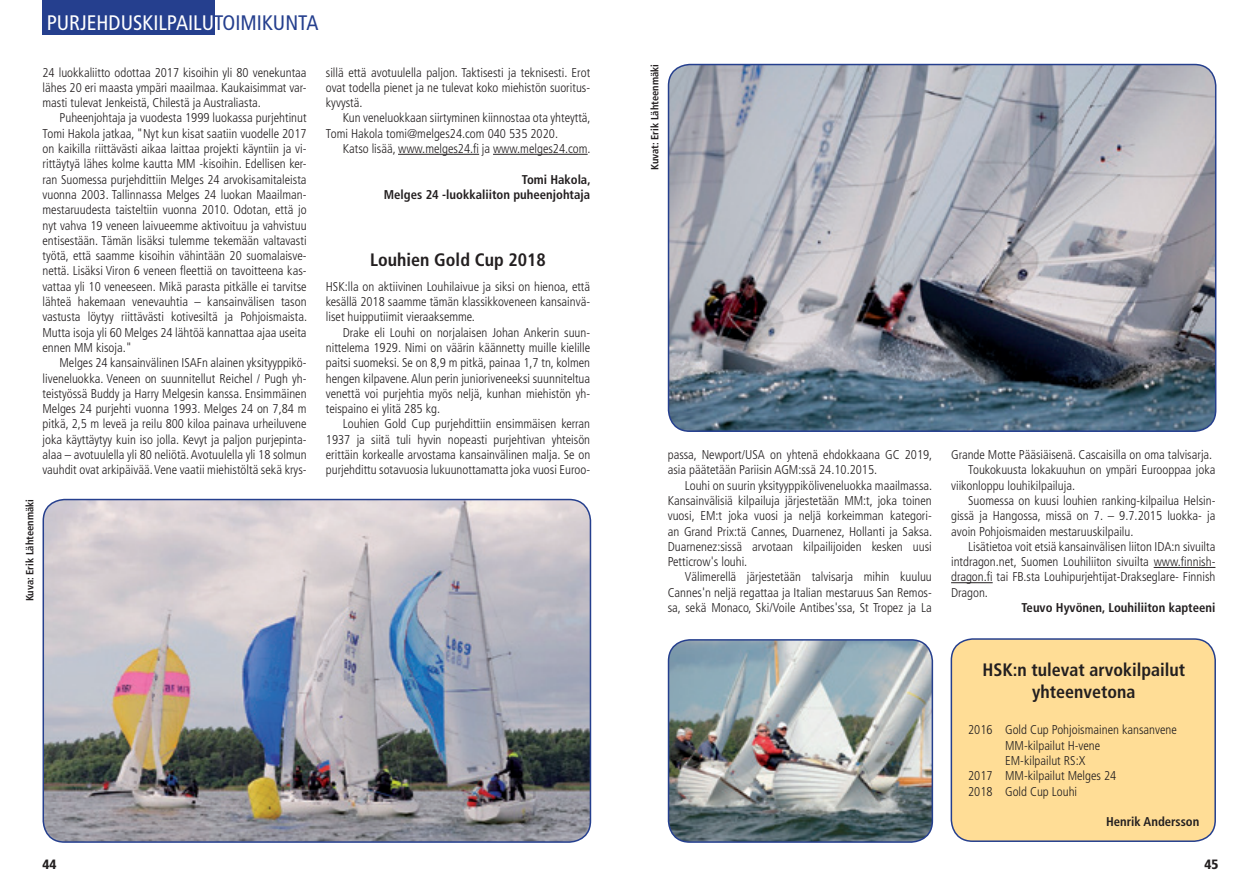
<style>
.page{position:relative;width:1259px;height:893px;background:#fff}
.page>*{position:absolute;margin:0;border:0;box-sizing:border-box;transform-origin:0 0}
.t1{font:condensed 21px "Frutiger";color:#fff}
.t2{font:700 condensed 18px/21.6px "Frutiger";color:#231f20;text-align:center}
.t3{font:900 condensed 13.5px "Frutiger";color:#231f20}
.t4{font:300 condensed 12.75px/15.3px "Frutiger";color:#231f20;text-align:justify}
.t5{font:700 condensed 12.75px/15.3px "Frutiger";color:#231f20;text-align:right}
.t6{font:700 condensed 10.5px "Frutiger";color:#231f20}
.s1{color:#253f8e}
</style>
<div class="page">
<hr style="left:398px;top:154px;width:81px;height:1px;background:#231f20">
<hr style="left:493px;top:154px;width:94px;height:1px;background:#231f20">
<div style="left:43px;top:0;width:172px;height:34px;background:#253f8e"></div>
<img style="left:43px;top:500px;width:547px;height:342px">
<div style="left:43px;top:499px;width:548px;height:344px;border:2px solid #253f8e;border-radius:21px"></div>
<div style="left:951px;top:639px;width:264px;height:202px;background:#ffdd96;border-radius:21px"></div>
<div style="left:950px;top:638px;width:266px;height:204px;border:2px solid #253f8e;border-radius:21px"></div>
<hr style="left:1153px;top:567px;width:62px;height:1px;background:#231f20">
<hr style="left:951px;top:582px;width:41px;height:1px;background:#231f20">
<img style="left:668px;top:65px;width:547px;height:366px">
<div style="left:668px;top:64px;width:548px;height:368px;border:2px solid #253f8e;border-radius:21px"></div>
<img style="left:668px;top:640px;width:264px;height:202px">
<div style="left:668px;top:639px;width:265px;height:204px;border:2px solid #253f8e;border-radius:21px"></div>
<h1 class="t1" style="left:47px;top:11px;width:273px">PURJEHDUSKILPAILU<span class="s1">TOIMIKUNTA</span></h1>
<p class="t6" style="left:24px;top:601px;width:104px;rotate:-90deg">Kuva: Erik Lähteenmäki</p>
<p class="t4" style="left:43px;top:65px;width:266px">24 luokkaliitto odottaa 2017 kisoihin yli 80 venekuntaa lähes 20 eri maasta ympäri maailmaa. Kaukaisimmat var&shy;masti tulevat Jenkeistä, Chilestä ja Australiasta.</p>
<p class="t4" style="left:43px;top:111px;width:266px;text-indent:17px">Puheenjohtaja ja vuodesta 1999 luokassa purjehtinut Tomi Hakola jatkaa, "Nyt kun kisat saatiin vuodelle 2017 on kaikilla riittävästi aikaa laittaa projekti käyntiin ja vi&shy;rittäytyä lähes kolme kautta MM -kisoihin. Edellisen ker&shy;ran Suomessa purjehdittiin Melges 24 arvokisamitaleista vuonna 2003. Tallinnassa Melges 24 luokan Maailman&shy;mestaruudesta taisteltiin vuonna 2010. Odotan, että jo nyt vahva 19 veneen laivueemme aktivoituu ja vahvistuu entisestään. Tämän lisäksi tulemme tekemään valtavasti työtä, että saamme kisoihin vähintään 20 suomalaisve&shy;nettä. Lisäksi Viron 6 veneen fleettiä on tavoitteena kas&shy;vattaa yli 10 veneeseen. Mikä parasta pitkälle ei tarvitse lähteä hakemaan venevauhtia – kansainvälisen tason vastusta löytyy riittävästi kotivesiltä ja Pohjoismaista.<br>Mutta isoja yli 60 Melges 24 lähtöä kannattaa ajaa useita ennen MM kisoja."</p>
<p class="t4" style="left:43px;top:355px;width:266px;text-indent:17px">Melges 24 kansainvälinen ISAFn alainen yksityyppikö&shy;liveneluokka. Veneen on suunnitellut Reichel / Pugh yh&shy;teistyössä Buddy ja Harry Melgesin kanssa. Ensimmäinen Melges 24 purjehti vuonna 1993. Melges 24 on 7,84 m pitkä, 2,5 m leveä ja reilu 800 kiloa painava urheiluvene joka käyttäytyy kuin iso jolla. Kevyt ja paljon purjepinta&shy;alaa – avotuulella yli 80 neliötä. Avotuulella yli 18 solmun vauhdit ovat arkipäivää. Vene vaatii miehistöltä sekä krys-</p>
<p class="t4" style="left:326px;top:65px;width:266px">sillä että avotuulella paljon. Taktisesti ja teknisesti. Erot ovat todella pienet ja ne tulevat koko miehistön suoritus&shy;kyvystä.</p>
<p class="t4" style="left:326px;top:111px;width:266px;text-indent:17px">Kun veneluokkaan siirtyminen kiinnostaa ota yhteyttä,<br>Tomi Hakola tomi@melges24.com 040 535 2020.</p>
<p class="t4" style="left:343px;top:141px;width:249px">Katso lisää, www.melges24.fi ja www.melges24.com.</p>
<p class="t5" style="left:384px;top:172px;width:208px">Tomi Hakola,<br>Melges 24 -luokkaliiton puheenjohtaja</p>
<h2 class="t2" style="left:370px;top:249px;width:177px">Louhien Gold Cup 2018</h2>
<p class="t4" style="left:326px;top:279px;width:266px">HSK:lla on aktiivinen Louhilaivue ja siksi on hienoa, että kesällä 2018 saamme tämän klassikkoveneen kansainvä&shy;liset huipputiimit vieraaksemme.</p>
<p class="t4" style="left:326px;top:325px;width:266px;text-indent:17px">Drake eli Louhi on norjalaisen Johan Ankerin suun&shy;nittelema 1929. Nimi on väärin käännetty muille kielille paitsi suomeksi. Se on 8,9 m pitkä, painaa 1,7 tn, kolmen hengen kilpavene. Alun perin junioriveneeksi suunniteltua venettä voi purjehtia myös neljä, kunhan miehistön yh&shy;teispaino ei ylitä 285 kg.</p>
<p class="t4" style="left:326px;top:417px;width:266px;text-indent:17px">Louhien Gold Cup purjehdittiin ensimmäisen kerran 1937 ja siitä tuli hyvin nopeasti purjehtivan yhteisön erittäin korkealle arvostama kansainvälinen malja. Se on purjehdittu sotavuosia lukuunottamatta joka vuosi Euroo-</p>
<p class="t6" style="left:649px;top:170px;width:108px;rotate:-90deg">Kuvat: Erik Lähteenmäki</p>
<p class="t4" style="left:668px;top:447px;width:266px">passa, Newport/USA on yhtenä ehdokkaana GC 2019, asia päätetään Pariisin AGM:ssä 24.10.2015.</p>
<p class="t4" style="left:668px;top:478px;width:266px;text-indent:17px">Louhi on suurin yksityyppiköliveneluokka maailmassa.<br>Kansainvälisiä kilpailuja järjestetään MM:t, joka toinen vuosi, EM:t joka vuosi ja neljä korkeimman kategori&shy;an Grand Prix:tä Cannes, Duarnenez, Hollanti ja Saksa.<br>Duarnenez:sissä arvotaan kilpailijoiden kesken uusi Petticrow's louhi.</p>
<p class="t4" style="left:668px;top:570px;width:266px;text-indent:17px">Välimerellä järjestetään talvisarja mihin kuuluu Cannes'n neljä regattaa ja Italian mestaruus San Remos&shy;sa, sekä Monaco, Ski/Voile Antibes'ssa, St Tropez ja La</p>
<p class="t4" style="left:951px;top:447px;width:263px">Grande Motte Pääsiäisenä. Cascaisilla on oma talvisarja.</p>
<p class="t4" style="left:968px;top:462px;width:249px">Toukokuusta lokakuuhun on ympäri Eurooppaa joka</p>
<p class="t4" style="left:951px;top:478px;width:125px">viikonloppu louhikilpailuja.</p>
<p class="t4" style="left:968px;top:493px;width:249px">Suomessa on kuusi louhien ranking-kilpailua Helsin-</p>
<p class="t4" style="left:951px;top:508px;width:266px">gissä ja Hangossa, missä on 7. – 9.7.2015 luokka- ja</p>
<p class="t4" style="left:951px;top:524px;width:184px">avoin Pohjoismaiden mestaruuskilpailu.</p>
<p class="t4" style="left:968px;top:539px;width:249px">Lisätietoa voit etsiä kansainvälisen liiton IDA:n sivuilta</p>
<p class="t4" style="left:951px;top:554px;width:266px">intdragon.net, Suomen Louhiliiton sivuilta www.finnish-</p>
<p class="t4" style="left:951px;top:570px;width:266px">dragon.fi tai FB.sta Louhipurjehtijat-Drakseglare- Finnish</p>
<p class="t4" style="left:951px;top:585px;width:38px">Dragon.</p>
<p class="t5" style="left:1021px;top:600px;width:195px">Teuvo Hyvönen, Louhiliiton kapteeni</p>
<h2 class="t2" style="left:982px;top:659px;width:204px">HSK:n tulevat arvokilpailut yhteenvetona</h2>
<p class="t4" style="left:968px;top:723px;width:210px">2016 Gold Cup Pohjoismainen kansanvene</p>
<p class="t4" style="left:1005px;top:738px;width:97px">MM-kilpailut H-vene</p>
<p class="t4" style="left:1005px;top:753px;width:82px">EM-kilpailut RS:X</p>
<p class="t4" style="left:968px;top:768px;width:150px">2017 MM-kilpailut Melges 24</p>
<p class="t4" style="left:968px;top:784px;width:111px">2018 Gold Cup Louhi</p>
<p class="t5" style="left:1106px;top:814px;width:95px">Henrik Andersson</p>
<p class="t3" style="left:43px;top:856px;width:16px">44</p>
<p class="t3" style="left:1204px;top:856px;width:16px">45</p>
</div>
